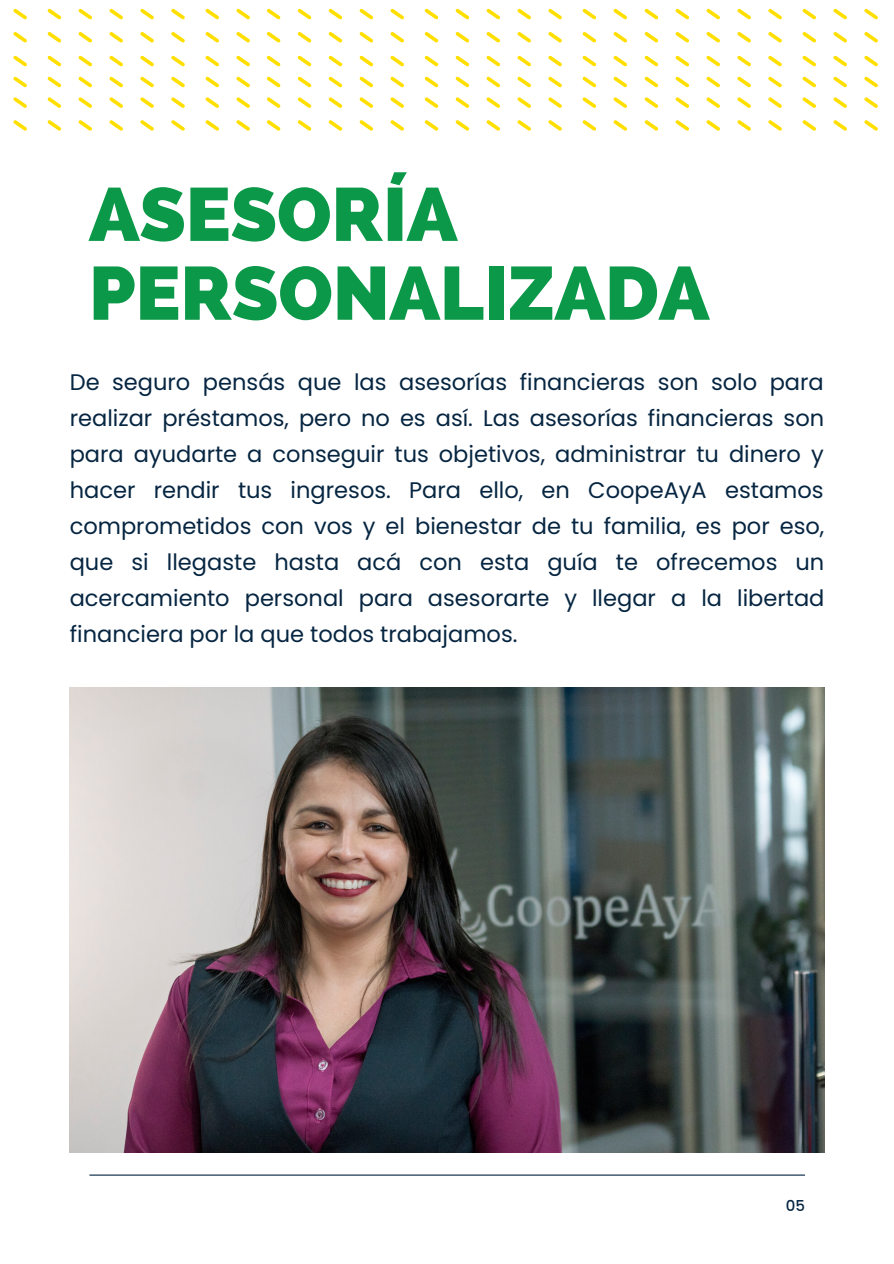
<style>
.page{position:relative;width:894px;height:1264px;background:#fff}
.page>*{position:absolute;margin:0;border:0;box-sizing:border-box;transform-origin:0 0}
.t1{font:800 75px/78.8px "Raleway";color:#0b9949}
.t2{font:22.5px/36px "Poppins";color:#062541;text-align:justify}
.t3{font:500 15px "Poppins";color:#062541}
</style>
<div class="page">
<svg style="left:644px;top:8px;width:234px;height:123px"></svg>
<svg style="left:266px;top:8px;width:361px;height:123px"></svg>
<svg style="left:13px;top:8px;width:237px;height:123px"></svg>
<hr style="left:89px;top:1174px;width:715px;height:1px;background:#062541">
<img style="left:70px;top:687px;width:754px;height:465px">
<h1 class="t1" style="left:89px;top:175px;width:621px">ASESORÍA<br>PERSONALIZADA</h1>
<p class="t2" style="left:70px;top:364px;width:756px">De seguro pensás que las asesorías financieras son solo para realizar préstamos, pero no es así. Las asesorías financieras son para ayudarte a conseguir tus objetivos, administrar tu dinero y hacer rendir tus ingresos. Para ello, en CoopeAyA estamos comprometidos con vos y el bienestar de tu familia, es por eso, que si llegaste hasta acá con esta guía te ofrecemos un acercamiento personal para asesorarte y llegar a la libertad financiera por la que todos trabajamos.</p>
<p class="t3" style="left:785px;top:1195px;width:21px">05</p>
</div>
